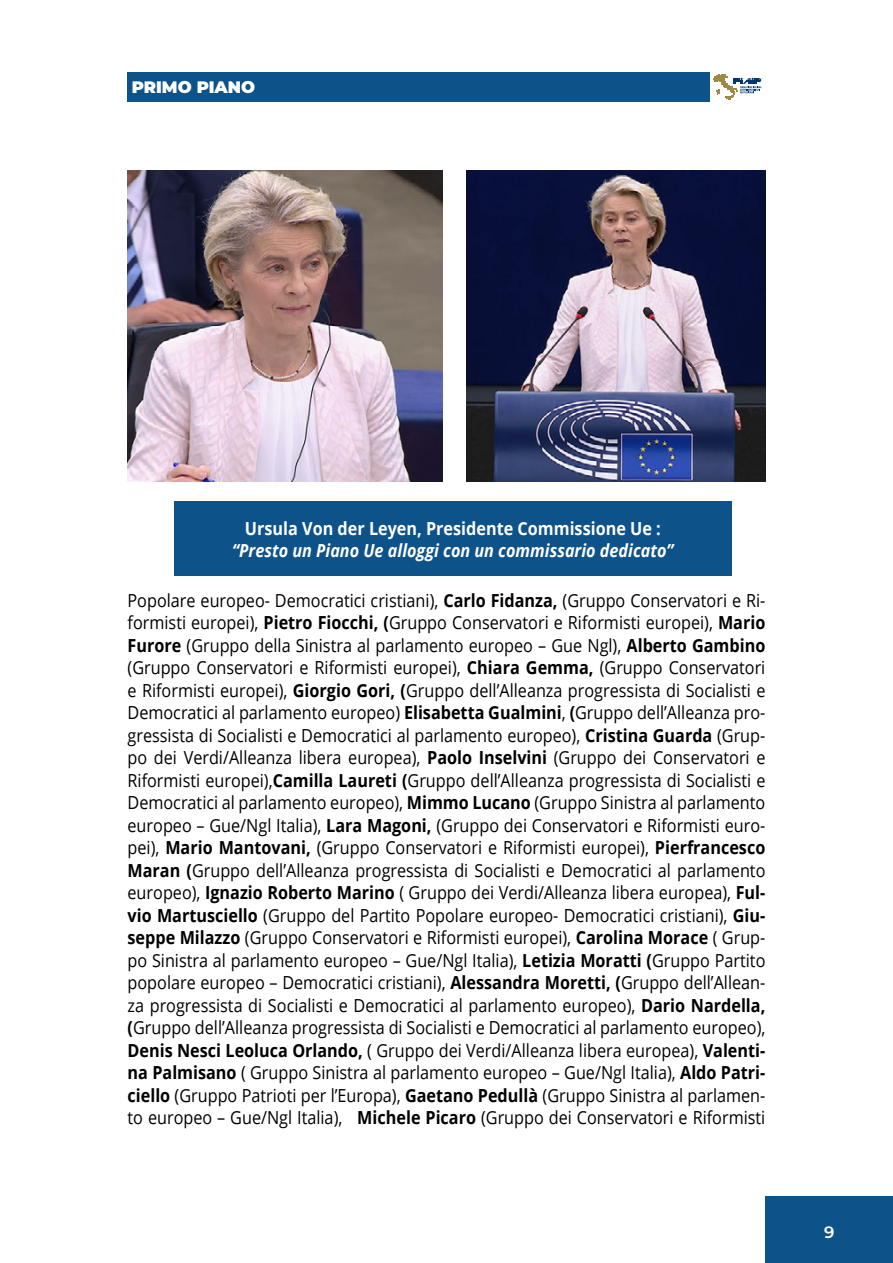
<style>
.page{position:relative;width:893px;height:1263px;background:#fff}
.page>*{position:absolute;margin:0;border:0;box-sizing:border-box;transform-origin:0 0}
.t1{font:18px/22.5px "Open Sans";color:#000;text-align:justify;scale:.9 1}
.t2{font:italic 700 18px "Open Sans";color:#fff;scale:.9 1}
.t3{font:700 18px "Open Sans";color:#fff;scale:.9 1}
.t4{font:900 16.5px "Montserrat";color:#fff}
.t5{font:600 16.5px "Montserrat";color:#fff}
.s1{font-weight:700}
</style>
<div class="page">
<div style="left:765px;top:1196px;width:128px;height:67px;background:#0d5289"></div>
<svg style="left:714px;top:74px;width:49px;height:26px"></svg>
<div style="left:128px;top:72px;width:582px;height:30px;background:#0d5289"></div>
<img style="left:467px;top:170px;width:298px;height:312px">
<img style="left:128px;top:170px;width:314px;height:312px">
<div style="left:174px;top:502px;width:557px;height:74px;background:#0d5289"></div>
<p class="t4" style="left:132px;top:74px;width:125px">PRIMO PIANO</p>
<p class="t3" style="left:245px;top:515px;width:463px">Ursula Von der Leyen, Presidente Commissione Ue :</p>
<p class="t2" style="left:232px;top:538px;width:492px">“Presto un Piano Ue alloggi con un commissario dedicato”</p>
<p class="t1" style="left:128px;top:588px;width:710px">Popolare europeo- Democratici cristiani), <span class="s1">Carlo Fidanza,</span> (Gruppo Conservatori e Ri&shy;formisti europei), <span class="s1">Pietro Fiocchi, (</span>Gruppo Conservatori e Riformisti europei), <span class="s1">Mario Furore</span> (Gruppo della Sinistra al parlamento europeo – Gue Ngl), <span class="s1">Alberto Gambino </span>(Gruppo Conservatori e Riformisti europei), <span class="s1">Chiara Gemma,</span> (Gruppo Conservatori e Riformisti europei), <span class="s1">Giorgio Gori, (</span>Gruppo dell’Alleanza progressista di Socialisti e Democratici al parlamento europeo) <span class="s1">Elisabetta Gualmini</span>, <span class="s1">(</span>Gruppo dell’Alleanza pro&shy;gressista di Socialisti e Democratici al parlamento europeo), <span class="s1">Cristina Guarda</span> (Grup&shy;po dei Verdi/Alleanza libera europea), <span class="s1">Paolo Inselvini</span> (Gruppo dei Conservatori e Riformisti europei),<span class="s1">Camilla Laureti (</span>Gruppo dell’Alleanza progressista di Socialisti e Democratici al parlamento europeo), <span class="s1">Mimmo Lucano</span> (Gruppo Sinistra al parlamento europeo – Gue/Ngl Italia), <span class="s1">Lara Magoni,</span> (Gruppo dei Conservatori e Riformisti euro&shy;pei), <span class="s1">Mario Mantovani,</span> (Gruppo Conservatori e Riformisti europei), <span class="s1">Pierfrancesco Maran (</span>Gruppo dell’Alleanza progressista di Socialisti e Democratici al parlamento europeo), <span class="s1">Ignazio Roberto Marino</span> ( Gruppo dei Verdi/Alleanza libera europea), <span class="s1">Ful&shy;vio Martusciello</span> (Gruppo del Partito Popolare europeo- Democratici cristiani), <span class="s1">Giu&shy;seppe Milazzo</span> (Gruppo Conservatori e Riformisti europei), <span class="s1">Carolina Morace</span> ( Grup&shy;po Sinistra al parlamento europeo – Gue/Ngl Italia), <span class="s1">Letizia Moratti (</span>Gruppo Partito popolare europeo – Democratici cristiani), <span class="s1">Alessandra Moretti, (</span>Gruppo dell’Allean&shy;za progressista di Socialisti e Democratici al parlamento europeo), <span class="s1">Dario Nardella, (</span>Gruppo dell’Alleanza progressista di Socialisti e Democratici al parlamento europeo), <span class="s1">Denis Nesci Leoluca Orlando,</span> ( Gruppo dei Verdi/Alleanza libera europea), <span class="s1">Valenti&shy;na Palmisano</span> ( Gruppo Sinistra al parlamento europeo – Gue/Ngl Italia), <span class="s1">Aldo Patri&shy;ciello</span> (Gruppo Patrioti per l’Europa), <span class="s1">Gaetano Pedullà</span> (Gruppo Sinistra al parlamen&shy;to europeo – Gue/Ngl Italia), <span class="s1">Michele Picaro</span> (Gruppo dei Conservatori e Riformisti</p>
<p class="t5" style="left:824px;top:1220px;width:12px">9</p>
</div>
